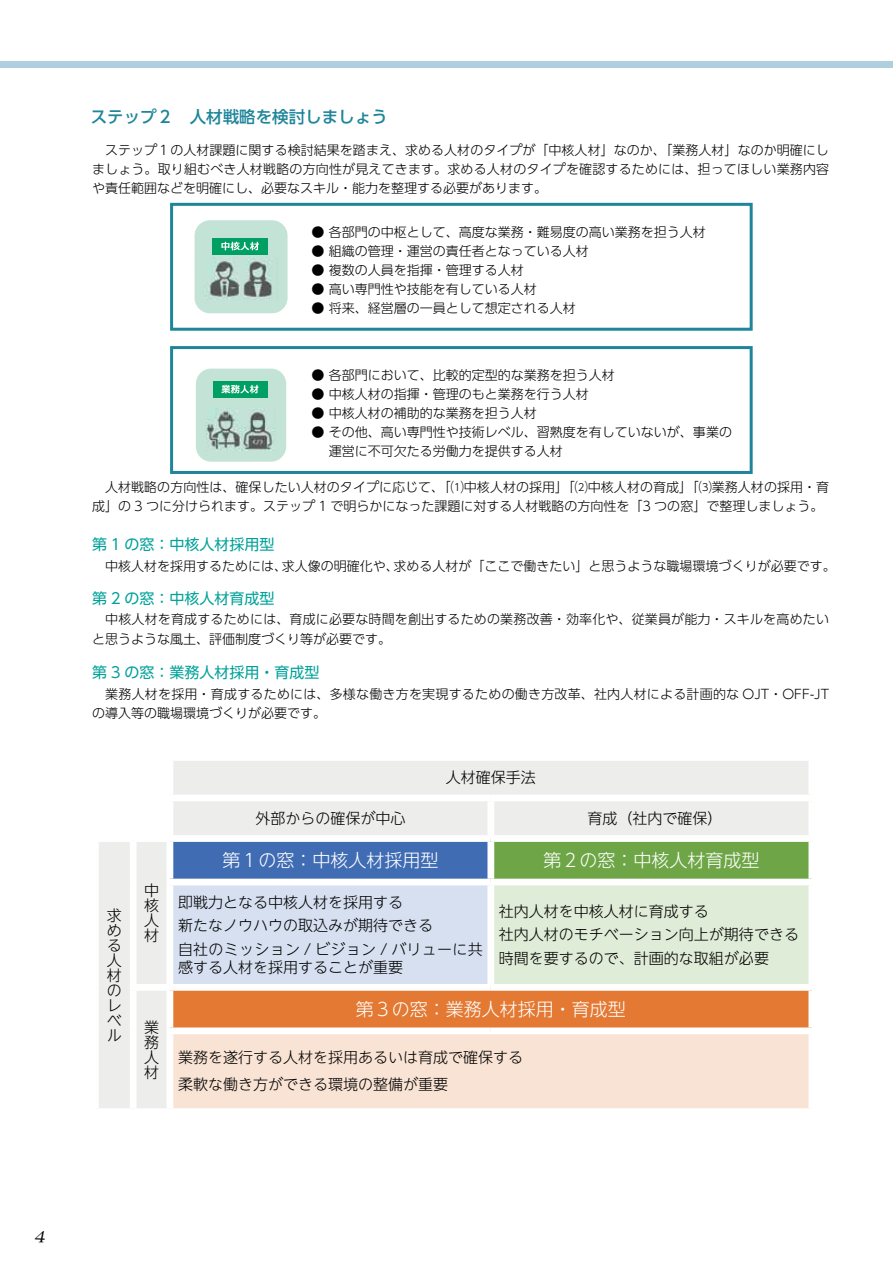
<style>
.page{position:relative;width:893px;height:1263px;background:#fff}
.page>*{position:absolute;margin:0;border:0;box-sizing:border-box;transform-origin:0 0}
.t1{font:300 18px "UD Shin Go NT Pro";color:#fff}
.t2{font:500 16.5px "UD Shin Go Pro";color:#1e859a}
.t3{font:italic 16.5px "Lucida Calligraphy";color:#000}
.t4{font:300 15px/15px "UD Shin Go NT Pro";color:#000;text-align:justify}
.t5{font:15px "UD Shin Go Pro";color:#00a29a}
.t6{font:300 13.05px/19px "UD Shin Go Pro";color:#000}
</style>
<div class="page">
<div style="left:0;top:61px;width:893px;height:7px;background:#b0cfde"></div>
<div style="left:170px;top:203px;width:583px;height:128px;border:3px solid #1e859a"></div>
<div style="left:170px;top:346px;width:583px;height:128px;border:3px solid #1e859a"></div>
<svg style="left:99px;top:761px;width:709px;height:347px;background:#eeeeed"></svg>
<div style="left:170px;top:838px;width:321px;height:44px;background:#406cb4"></div>
<div style="left:491px;top:838px;width:321px;height:44px;background:#6ea647"></div>
<div style="left:170px;top:882px;width:321px;height:105px;background:#d7e0f1"></div>
<div style="left:491px;top:882px;width:321px;height:105px;background:#dfecd7"></div>
<div style="left:170px;top:987px;width:642px;height:44px;background:#e37933"></div>
<div style="left:170px;top:1031px;width:642px;height:81px;background:#f9e3d4"></div>
<div style="left:167px;top:795px;width:324px;height:6px;background:#fff"></div>
<div style="left:491px;top:795px;width:324px;height:6px;background:#fff"></div>
<div style="left:92px;top:835px;width:41px;height:7px;background:#fff"></div>
<div style="left:133px;top:835px;width:37px;height:7px;background:#fff"></div>
<div style="left:170px;top:835px;width:321px;height:7px;background:#fff"></div>
<div style="left:491px;top:835px;width:324px;height:7px;background:#fff"></div>
<div style="left:167px;top:879px;width:324px;height:6px;background:#fff"></div>
<div style="left:491px;top:879px;width:324px;height:6px;background:#fff"></div>
<div style="left:130px;top:984px;width:40px;height:7px;background:#fff"></div>
<div style="left:170px;top:984px;width:321px;height:7px;background:#fff"></div>
<div style="left:491px;top:984px;width:324px;height:7px;background:#fff"></div>
<div style="left:167px;top:1027px;width:324px;height:7px;background:#fff"></div>
<div style="left:491px;top:1027px;width:324px;height:7px;background:#fff"></div>
<div style="left:170px;top:1108px;width:321px;height:7px;background:#fff"></div>
<div style="left:491px;top:1108px;width:324px;height:7px;background:#fff"></div>
<div style="left:167px;top:761px;width:6px;height:34px;background:#fff"></div>
<div style="left:167px;top:801px;width:6px;height:34px;background:#fff"></div>
<div style="left:487px;top:801px;width:7px;height:34px;background:#fff"></div>
<div style="left:130px;top:842px;width:7px;height:40px;background:#fff"></div>
<div style="left:167px;top:842px;width:6px;height:37px;background:#fff"></div>
<div style="left:487px;top:842px;width:7px;height:37px;background:#fff"></div>
<div style="left:808px;top:842px;width:7px;height:37px;background:#fff"></div>
<div style="left:130px;top:882px;width:7px;height:102px;background:#fff"></div>
<div style="left:167px;top:885px;width:6px;height:99px;background:#fff"></div>
<div style="left:487px;top:885px;width:7px;height:99px;background:#fff"></div>
<div style="left:808px;top:885px;width:7px;height:99px;background:#fff"></div>
<div style="left:130px;top:991px;width:7px;height:40px;background:#fff"></div>
<div style="left:167px;top:991px;width:6px;height:36px;background:#fff"></div>
<div style="left:808px;top:991px;width:7px;height:36px;background:#fff"></div>
<div style="left:130px;top:1031px;width:7px;height:77px;background:#fff"></div>
<div style="left:167px;top:1034px;width:6px;height:74px;background:#fff"></div>
<div style="left:808px;top:1034px;width:7px;height:74px;background:#fff"></div>
<div style="left:195px;top:220px;width:93px;height:93px;background:#c2e3d6;border-radius:15px"></div>
<img style="left:203px;top:257px;width:69px;height:43px">
<div style="left:212px;top:238px;width:56px;height:16px;background:#009f64"></div>
<svg style="left:221px;top:242px;width:38px;height:8px"></svg>
<div style="left:196px;top:369px;width:90px;height:93px;background:#c2e3d6;border-radius:15px"></div>
<div style="left:213px;top:381px;width:54px;height:16px;background:#009f64"></div>
<svg style="left:221px;top:385px;width:38px;height:8px"></svg>
<img style="left:206px;top:409px;width:68px;height:42px">
<p class="t2" style="left:91px;top:103px;width:298px">ステップ２　人材戦略を検討しましょう</p>
<p class="t6" style="left:92px;top:140px;width:739px;text-align:justify">　ステップ１の人材課題に関する検討結果を踏まえ、求める人材のタイプが「中核人材」なのか、「業務人材」なのか明確にしましょう。取り組むべき人材戦略の方向性が見えてきます。求める人材のタイプを確認するためには、担ってほしい業務内容や責任範囲などを明確にし、必要なスキル・能力を整理する必要があります。</p>
<p class="t6" style="left:311px;top:222px;width:396px">● 各部門の中枢として、高度な業務・難易度の高い業務を担う人材</p>
<p class="t6" style="left:311px;top:241px;width:279px">● 組織の管理・運営の責任者となっている人材</p>
<p class="t6" style="left:311px;top:260px;width:214px">● 複数の人員を指揮・管理する人材</p>
<p class="t6" style="left:311px;top:279px;width:227px">● 高い専門性や技能を有している人材</p>
<p class="t6" style="left:311px;top:298px;width:266px">● 将来、経営層の一員として想定される人材</p>
<p class="t6" style="left:311px;top:365px;width:305px">● 各部門において、比較的定型的な業務を担う人材</p>
<p class="t6" style="left:311px;top:384px;width:279px">● 中核人材の指揮・管理のもと業務を行う人材</p>
<p class="t6" style="left:311px;top:403px;width:227px">● 中核人材の補助的な業務を担う人材</p>
<p class="t6" style="left:311px;top:422px;width:422px">● その他、高い専門性や技術レベル、習熟度を有していないが、事業の　運営に不可欠たる労働力を提供する人材</p>
<p class="t6" style="left:92px;top:477px;width:739px">　人材戦略の方向性は、確保したい人材のタイプに応じて、「⑴中核人材の採用」「⑵中核人材の育成」「⑶業務人材の採用・育成」の 3 つに分けられます。ステップ 1 で明らかになった課題に対する人材戦略の方向性を「3 つの窓」で整理しましょう。</p>
<p class="t5" style="left:92px;top:533px;width:184px">第 1 の窓：中核人材採用型</p>
<p class="t5" style="left:92px;top:586px;width:184px">第 2 の窓：中核人材育成型</p>
<p class="t6" style="left:393px;top:556px;width:444px">求める人材が「ここで働きたい」と思うような職場環境づくりが必要です。</p>
<p class="t6" style="left:92px;top:556px;width:197px">　中核人材を採用するためには、</p>
<p class="t6" style="left:282px;top:556px;width:119px">求人像の明確化や、</p>
<p class="t6" style="left:92px;top:609px;width:738px">　中核人材を育成するためには、育成に必要な時間を創出するための業務改善・効率化や、従業員が能力・スキルを高めたいと思うような風土、評価制度づくり等が必要です。</p>
<p class="t5" style="left:92px;top:660px;width:229px">第 3 の窓：業務人材採用・育成型</p>
<p class="t6" style="left:92px;top:684px;width:738px">　業務人材を採用・育成するためには、多様な働き方を実現するための働き方改⾰、社内人材による計画的な OJT・OFF-JTの導入等の職場環境づくりが必要です。</p>
<p class="t4" style="left:107px;top:907px;width:16px">求める人材のレベル</p>
<p class="t4" style="left:144px;top:882px;width:16px">中核人材</p>
<p class="t4" style="left:144px;top:1019px;width:16px">業務人材</p>
<p class="t4" style="left:255px;top:810px;width:151px">外部からの確保が中心</p>
<p class="t4" style="left:446px;top:770px;width:91px">人材確保手法</p>
<p class="t4" style="left:588px;top:810px;width:136px">育成（社内で確保(</p>
<h1 class="t1" style="left:222px;top:846px;width:218px">第１の窓：中核人材採用型</h1>
<p class="t4" style="left:178px;top:890px;width:306px;line-height:23.4px;text-align:left">即戦力となる中核人材を採用する<br>新たなノウハウの取込みが期待できる<br>自社のミッション / ビジョン / バリューに共</p>
<p class="t4" style="left:178px;top:959px;width:227px">感する人材を採用することが重要</p>
<h1 class="t1" style="left:543px;top:846px;width:217px">第２の窓：中核人材育成型</h1>
<p class="t4" style="left:499px;top:899px;width:301px;line-height:23.4px;text-align:left">社内人材を中核人材に育成する<br>社内人材のモチベーション向上が期待できる時間を要するので、計画的な取組が必要</p>
<h1 class="t1" style="left:356px;top:994px;width:272px">第３の窓：業務人材採用・育成型</h1>
<p class="t4" style="left:178px;top:1044px;width:347px;line-height:27px">業務を遂行する人材を採用あるいは育成で確保する柔軟な働き方ができる環境の整備が重要</p>
<p class="t3" style="left:34px;top:1224px;width:12px">4</p>
</div>
